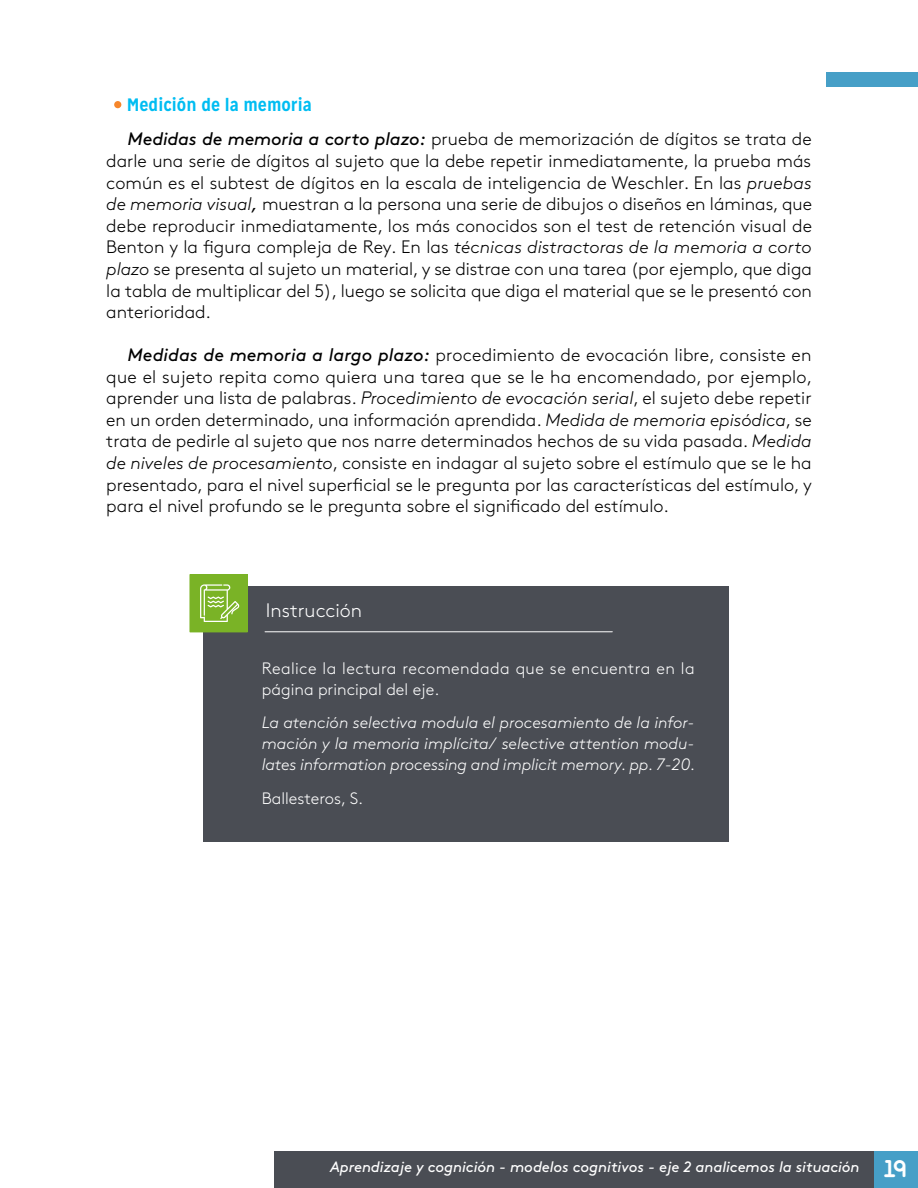
<style>
.page{position:relative;width:918px;height:1188px;background:#fff}
.page>*{position:absolute;margin:0;border:0;box-sizing:border-box;transform-origin:0 0}
.t1{font:300 19.5px "Brown Std";color:#fff}
.t2{font:300 18px/21.6px "Brown Std";color:#000;text-align:justify}
.t3{font:700 18px "Mission Gothic";color:#00bdf2}
.t4{font:italic 300 16.5px/21px "Brown Std";letter-spacing:-.005em;color:#fff;text-align:justify}
.t5{font:300 16.5px/21px "Brown Std";letter-spacing:.015em;color:#fff}
.t6{font:italic 15px "Brown Std";letter-spacing:-.005em;color:#fff}
.s1{font-weight:400;font-style:italic}
.s2{font-style:italic}
.s3{font-family:"Areandina Voz";font-style:normal;font-size:24px}
</style>
<div class="page">
<div style="left:826px;top:72px;width:92px;height:15px;background:#469fc7"></div>
<div style="left:873px;top:1151px;width:45px;height:37px;background:#469fc7"></div>
<div style="left:274px;top:1151px;width:599px;height:37px;background:#4a4d54"></div>
<div style="left:203px;top:586px;width:526px;height:256px;background:#4a4d54"></div>
<div style="left:190px;top:575px;width:57px;height:57px;background:#7ab326"></div>
<div style="left:189px;top:574px;width:59px;height:58px;border:1px solid #7ab326"></div>
<hr style="left:265px;top:631px;width:347px;height:1px;background:#fff">
<svg style="left:200px;top:584px;width:39px;height:38px"></svg>
<div style="left:114px;top:101px;width:7px;height:7px;background:#f6862b;border-radius:50%"></div>
<p class="t3" style="left:127px;top:93px;width:187px">Medición de la memoria</p>
<p class="t2" style="left:106px;top:129px;width:707px;text-indent:21px"><span class="s1">Medidas de memoria a corto plazo:</span> prueba de memorización de dígitos se trata de darle una serie de dígitos al sujeto que la debe repetir inmediatamente, la prueba más común es el subtest de dígitos en la escala de inteligencia de Weschler . En las <span class="s2">pruebas de memoria visual</span><span class="s1">,</span> muestran a la persona una serie de dibujos o diseños en láminas, que debe reproducir inmediatamente, los más conocidos son el test de retención visual de Benton y la figura compleja de Rey . En las <span class="s2">técnicas distractoras de la memoria a corto plazo</span> se presenta al sujeto un material, y se distrae con una tarea (por ejemplo, que diga la tabla de multiplicar del 5), luego se solicita que diga el material que se le presentó con anterioridad .</p>
<p class="t2" style="left:106px;top:344px;width:708px;text-indent:21px"><span class="s1">Medidas de memoria a largo plazo:</span> procedimiento de evocación libre, consiste en que el sujeto repita como quiera una tarea que se le ha encomendado, por ejemplo, aprender una lista de palabras . <span class="s2">Procedimiento de evocación serial</span>, el sujeto debe repetir en un orden determinado, una información aprendida . <span class="s2">Medida de memoria episódica</span>, se trata de pedirle al sujeto que nos narre determinados hechos de su vida pasada . <span class="s2">Medida de niveles de procesamiento</span>, consiste en indagar al sujeto sobre el estímulo que se le ha presentado, para el nivel superficial se le pregunta por las características del estímulo, y para el nivel profundo se le pregunta sobre el significado del estímulo .</p>
<p class="t1" style="left:266px;top:599px;width:98px">Instrucción</p>
<p class="t5" style="left:262px;top:658px;width:434px">Realice la lectura recomendada que se encuentra en la página principal del eje .</p>
<p class="t4" style="left:262px;top:712px;width:435px">La atención selectiva modula el procesamiento de la infor&shy;mación y la memoria implícita/ selective attention modu&shy;lates information processing and implicit memory. pp. 7-20.</p>
<p class="t5" style="left:262px;top:788px;width:103px">Ballesteros, S .</p>
<p class="t6" style="left:330px;top:1158px;width:578px">Aprendizaje y cognición - modelos cognitivos - eje 2 analicemos la situación <span class="s3">19</span></p>
</div>
